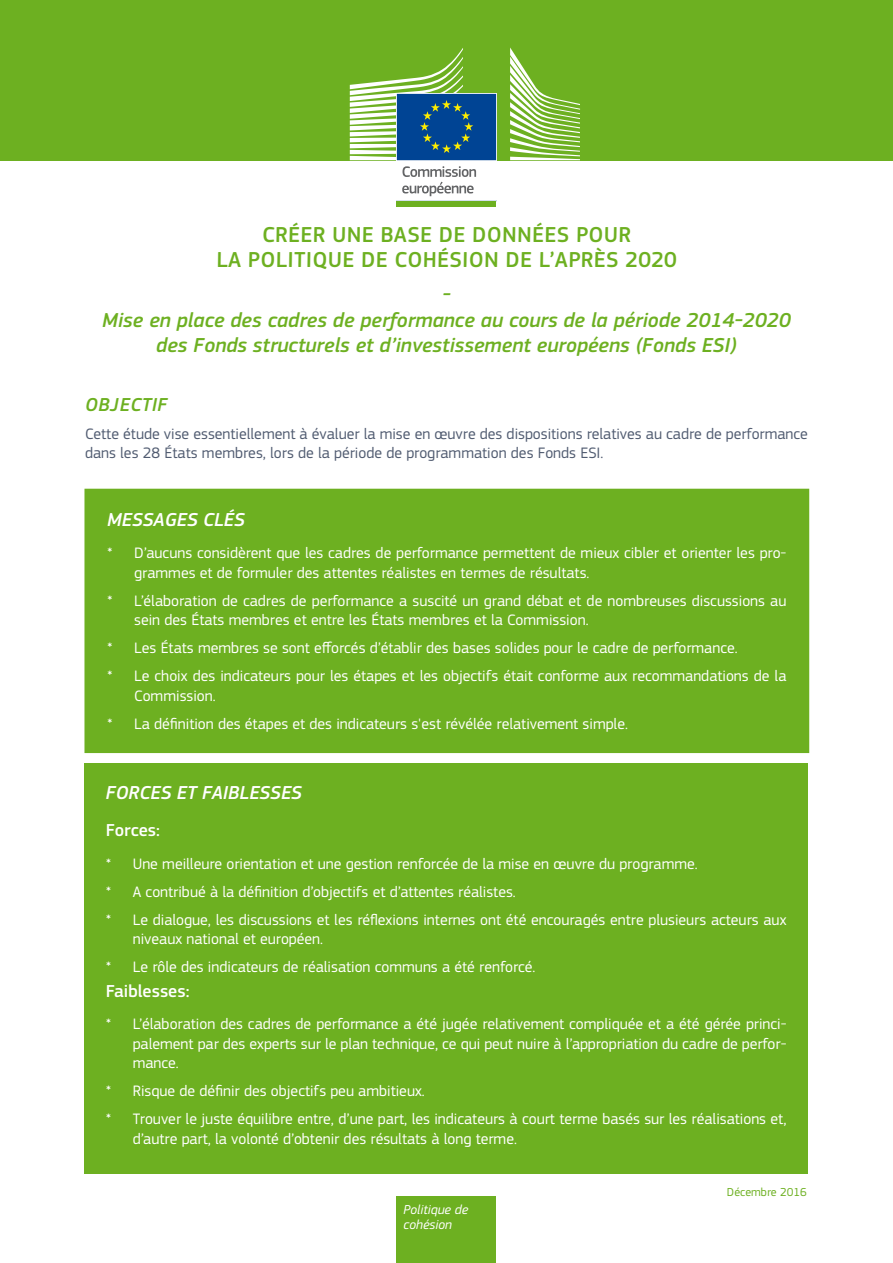
<style>
.page{position:relative;width:893px;height:1263px;background:#fff}
.page>*{position:absolute;margin:0;border:0;box-sizing:border-box;transform-origin:0 0}
.t1{font:500 22.5px/25.5px "EC Square Sans Pro";color:#6db021;text-align:center}
.t2{font:italic 500 21px/25.5px "EC Square Sans Pro";color:#6db021;text-align:center}
.t3{font:italic 500 19.5px "EC Square Sans Pro";color:#fff}
.t4{font:italic 500 19.5px "EC Square Sans Pro";letter-spacing:.02em;color:#6db021}
.t5{font:500 18px "EC Square Sans Pro";color:#fff}
.t6{font:15.75px/28px "EC Square Sans Pro";color:#fff}
.t7{font:15.75px/19.5px "EC Square Sans Pro";color:#515c71}
.t8{font:italic 13.5px/15px "EC Square Sans Pro";color:#fff}
.t9{font:12px "EC Square Sans Pro";color:#6db021}
</style>
<div class="page">
<div style="left:0;top:0;width:893px;height:160px;background:#6db021"></div>
<div style="left:85px;top:489px;width:723px;height:263px;background:#6db021"></div>
<div style="left:84px;top:489px;width:725px;height:264px;border:2px solid #6db021"></div>
<div style="left:85px;top:763px;width:723px;height:410px;background:#6db021"></div>
<div style="left:397px;top:1196px;width:99px;height:67px;background:#6db021"></div>
<svg style="left:510px;top:48px;width:70px;height:112px"></svg>
<svg style="left:350px;top:48px;width:147px;height:154px"></svg>
<div style="left:397px;top:201px;width:99px;height:6px;background:#6db021"></div>
<h1 class="t1" style="left:216px;top:222px;width:463px">CRÉER UNE BASE DE DONNÉES POUR<br>LA POLITIQUE DE COHÉSION DE L’APRÈS 2020</h1>
<h2 class="t2" style="left:102px;top:282px;width:690px">-<br>Mise en place des cadres de performance au cours de la période 2014-2020 des Fonds structurels et d’investissement européens (Fonds ESI)</h2>
<p class="t4" style="left:85px;top:393px;width:84px">OBJECTIF</p>
<p class="t7" style="left:85px;top:424px;width:724px">Cette étude vise essentiellement à évaluer la mise en œuvre des dispositions relatives au cadre de performance dans les 28 États membres, lors de la période de programmation des Fonds ESI.</p>
<p class="t3" style="left:107px;top:508px;width:139px">MESSAGES CLÉS</p>
<p class="t6" style="left:134px;top:543px;width:654px;line-height:19.5px;text-indent:-27px">* D’aucuns considèrent que les cadres de performance permettent de mieux cibler et orienter les pro&shy;grammes et de formuler des attentes réalistes en termes de résultats.</p>
<p class="t6" style="left:134px;top:591px;width:654px;line-height:19.5px;text-indent:-27px">* L’élaboration de cadres de performance a suscité un grand débat et de nombreuses discussions au sein des États membres et entre les États membres et la Commission.</p>
<p class="t6" style="left:107px;top:634px;width:681px">* Les États membres se sont efforcés d’établir des bases solides pour le cadre de performance.<br>* Le choix des indicateurs pour les étapes et les objectifs était conforme aux recommandations de la</p>
<p class="t6" style="left:107px;top:682px;width:522px;text-indent:27px">Commission.<br>* La définition des étapes et des indicateurs s'est révélée relativement simple.</p>
<p class="t3" style="left:106px;top:781px;width:198px">FORCES ET FAIBLESSES</p>
<p class="t5" style="left:106px;top:820px;width:56px">Forces:</p>
<p class="t6" style="left:106px;top:850px;width:682px">* Une meilleure orientation et une gestion renforcée de la mise en œuvre du programme.<br>* A contribué à la définition d’objectifs et d’attentes réalistes.<br>* Le dialogue, les discussions et les réflexions internes ont été encouragés entre plusieurs acteurs aux</p>
<p class="t6" style="left:106px;top:925px;width:431px;text-indent:27px">niveaux national et européen.<br>* Le rôle des indicateurs de réalisation communs a été renforcé.</p>
<p class="t5" style="left:106px;top:980px;width:85px">Faiblesses:</p>
<p class="t6" style="left:133px;top:1014px;width:655px;line-height:19.5px;text-align:justify;text-indent:-27px">* L’élaboration des cadres de performance a été jugée relativement compliquée et a été gérée princi&shy;palement par des experts sur le plan technique, ce qui peut nuire à l’appropriation du cadre de perfor&shy;mance.</p>
<p class="t6" style="left:106px;top:1077px;width:682px">* Risque de définir des objectifs peu ambitieux.<br>* Trouver le juste équilibre entre, d’une part, les indicateurs à court terme basés sur les réalisations et,</p>
<p class="t6" style="left:133px;top:1124px;width:386px">d’autre part, la volonté d’obtenir des résultats à long terme.</p>
<p class="t8" style="left:404px;top:1202px;width:66px">Politique de cohésion</p>
<p class="t9" style="left:727px;top:1185px;width:81px">Décembre 2016</p>
</div>
